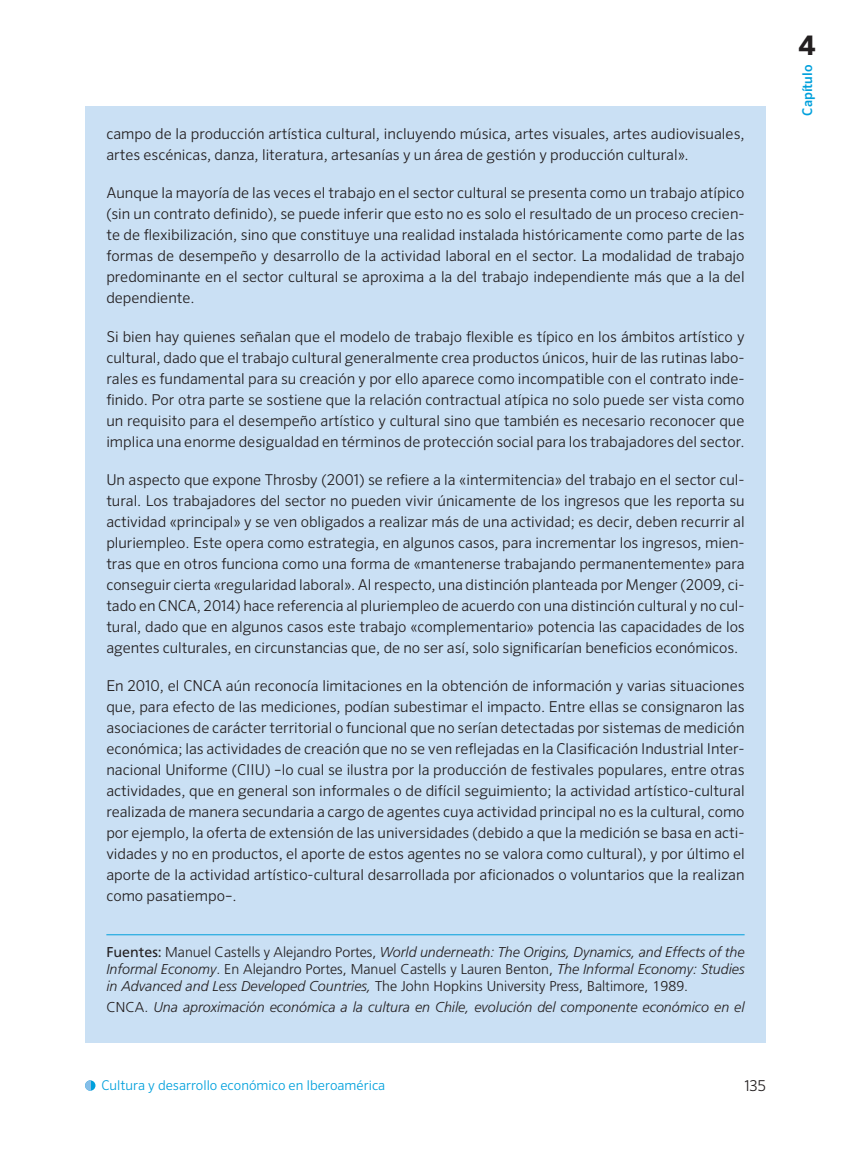
<style>
.page{position:relative;width:851px;height:1149px;background:#fff}
.page>*{position:absolute;margin:0;border:0;box-sizing:border-box;transform-origin:0 0}
.t1{font:700 27px "Sero Pro";color:#231f20}
.t2{font:300 15px/21px "Sero Pro";color:#231f20;text-align:justify}
.t3{font:italic 300 14.25px/17.1px "Frutiger LT Std";color:#231f20;text-align:justify}
.t4{font:300 13.5px "Sero Pro";color:#00a0dc}
.t5{font:500 13.5px "Sero Pro";color:#00a0dc}
.s1{font-weight:400;font-style:normal}
.s2{font-style:normal}
</style>
<div class="page">
<svg style="left:85px;top:1079px;width:10px;height:11px"></svg>
<svg style="left:85px;top:1079px;width:5px;height:11px"></svg>
<div style="left:85px;top:106px;width:680px;height:936px;background:#cae0f4"></div>
<hr style="left:106px;top:934px;width:638px;height:1px;background:#00a0dc">
<p class="t2" style="left:106px;top:125px;width:639px">campo de la producción artística cultural, incluyendo música, artes visuales, artes audiovisuales, artes escénicas, danza, literatura, artesanías y un área de gestión y producción cultural».</p>
<p class="t2" style="left:106px;top:184px;width:639px">Aunque la mayoría de las veces el trabajo en el sector cultural se presenta como un trabajo atípico (sin un contrato definido), se puede inferir que esto no es solo el resultado de un proceso crecien&shy;te de flexibilización, sino que constituye una realidad instalada históricamente como parte de las formas de desempeño y desarrollo de la actividad laboral en el sector. La modalidad de trabajo predominante en el sector cultural se aproxima a la del trabajo independiente más que a la del dependiente.</p>
<p class="t2" style="left:106px;top:327px;width:639px">Si bien hay quienes señalan que el modelo de trabajo flexible es típico en los ámbitos artístico y cultural, dado que el trabajo cultural generalmente crea productos únicos, huir de las rutinas labo&shy;rales es fundamental para su creación y por ello aparece como incompatible con el contrato inde&shy;finido. Por otra parte se sostiene que la relación contractual atípica no solo puede ser vista como un requisito para el desempeño artístico y cultural sino que también es necesario reconocer que implica una enorme desigualdad en términos de protección social para los trabajadores del sector.</p>
<p class="t2" style="left:106px;top:470px;width:639px">Un aspecto que expone Throsby (2001) se refiere a la «intermitencia» del trabajo en el sector cul&shy;tural. Los trabajadores del sector no pueden vivir únicamente de los ingresos que les reporta su actividad «principal» y se ven obligados a realizar más de una actividad; es decir, deben recurrir al pluriempleo. Este opera como estrategia, en algunos casos, para incrementar los ingresos, mien&shy;tras que en otros funciona como una forma de «mantenerse trabajando permanentemente» para conseguir cierta «regularidad laboral». Al respecto, una distinción planteada por Menger (2009, ci&shy;tado en CNCA, 2014) hace referencia al pluriempleo de acuerdo con una distinción cultural y no cul&shy;tural, dado que en algunos casos este trabajo «complementario» potencia las capacidades de los agentes culturales, en circunstancias que, de no ser así, solo significarían beneficios económicos.</p>
<p class="t2" style="left:106px;top:676px;width:639px">En 2010, el CNCA aún reconocía limitaciones en la obtención de información y varias situaciones que, para efecto de las mediciones, podían subestimar el impacto. Entre ellas se consignaron las asociaciones de carácter territorial o funcional que no serían detectadas por sistemas de medición económica; las actividades de creación que no se ven reflejadas en la Clasificación Industrial Inter&shy;nacional Uniforme (CIIU) –lo cual se ilustra por la producción de festivales populares, entre otras actividades, que en general son informales o de difícil seguimiento; la actividad artístico-cultural realizada de manera secundaria a cargo de agentes cuya actividad principal no es la cultural, como por ejemplo, la oferta de extensión de las universidades (debido a que la medición se basa en acti&shy;vidades y no en productos, el aporte de estos agentes no se valora como cultural), y por último el aporte de la actividad artístico-cultural desarrollada por aficionados o voluntarios que la realizan como pasatiempo–.</p>
<p class="t3" style="left:106px;top:943px;width:639px"><span class="s1">Fuentes:</span> <span class="s2">Manuel Castells y Alejandro Portes,</span> World underneath: The Origins, Dynamics, and Effects of the Informal Economy<span class="s2">. En Alejandro Portes, Manuel Castells y Lauren Benton,</span> The Informal Economy: Studies in Advanced and Less Developed Countries, <span class="s2">The John Hopkins University Press, Baltimore, 1989.</span></p>
<p class="t3" style="left:106px;top:998px;width:639px"><span class="s2">CNCA.</span> Una aproximación económica a la cultura en Chile, evolución del componente económico en el</p>
<p class="t4" style="left:101px;top:1079px;width:285px">Cultura y desarrollo económico en Iberoamérica</p>
<p class="t2" style="left:744px;top:1076px;width:23px">135</p>
<p class="t1" style="left:798px;top:36px;width:19px">4</p>
<p class="t5" style="left:802px;top:115px;width:52px;rotate:-90deg">Capítulo</p>
</div>
